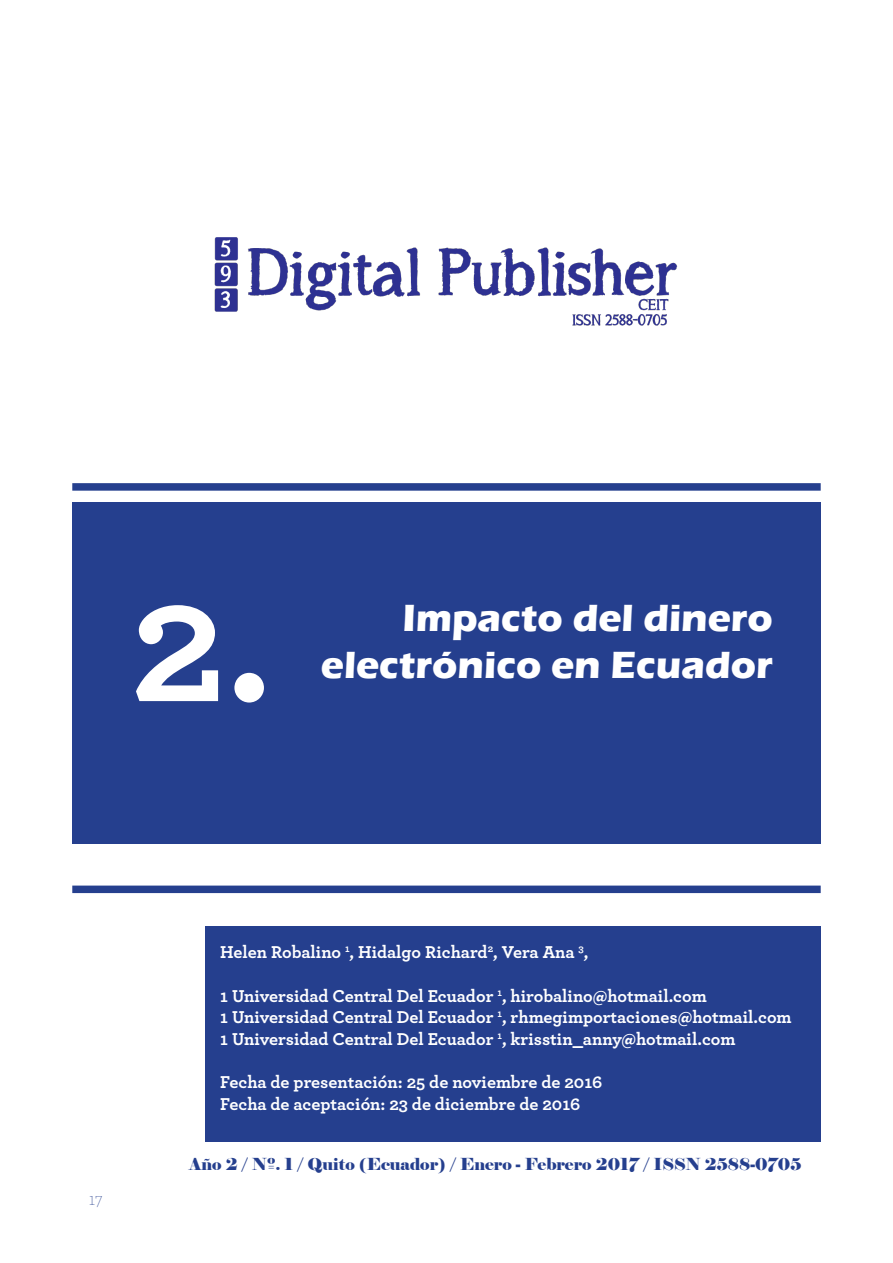
<style>
.page{position:relative;width:893px;height:1263px;background:#fff}
.page>*{position:absolute;margin:0;border:0;box-sizing:border-box;transform-origin:0 0}
.t1{font:700 180px "Archer";color:#fff}
.t2{font:700 39px "Eras ITC";color:#fff}
.t3{font:700 18px "Archer";color:#fff}
.t4{font:200 18px "Archer";color:#253f8e}
.t5{font:16.5px "Elephant";color:#253f8e}
</style>
<div class="page">
<div style="left:72px;top:502px;width:749px;height:342px;background:#253f8e"></div>
<div style="left:206px;top:926px;width:615px;height:215px;background:#253f8e"></div>
<img style="left:214px;top:237px;width:464px;height:88px">
<div style="left:72px;top:483px;width:749px;height:8px;background:#253f8e"></div>
<div style="left:72px;top:885px;width:749px;height:8px;background:#253f8e"></div>
<p class="t1" style="left:131px;top:499px;width:143px">2.</p>
<p class="t2" style="left:402px;top:596px;width:372px">Impacto del dinero</p>
<p class="t2" style="left:321px;top:642px;width:454px">electrónico en Ecuador</p>
<p class="t4" style="left:89px;top:1188px;width:15px">17</p>
<p class="t3" style="left:220px;top:938px;width:370px">Helen Robalino <sup>1</sup>, Hidalgo Richard<sup>2</sup>, Vera Ana <sup>3</sup>,</p>
<p class="t3" style="left:220px;top:981px;width:488px">1 Universidad Central Del Ecuador <sup>1</sup>, hirobalino@hotmail.com</p>
<p class="t3" style="left:220px;top:1003px;width:573px">1 Universidad Central Del Ecuador <sup>1</sup>, rhmegimportaciones@hotmail.com</p>
<p class="t3" style="left:220px;top:1025px;width:517px">1 Universidad Central Del Ecuador <sup>1</sup>, krisstin_anny@hotmail.com</p>
<p class="t3" style="left:220px;top:1068px;width:384px">Fecha de presentación: 25 de noviembre de 2016</p>
<p class="t3" style="left:220px;top:1089px;width:362px">Fecha de aceptación: 23 de diciembre de 2016</p>
<p class="t5" style="left:189px;top:1154px;width:614px">Año 2 / Nº. 1 / Quito (Ecuador) / Enero - Febrero 2017 / ISSN 2588-0705</p>
</div>
